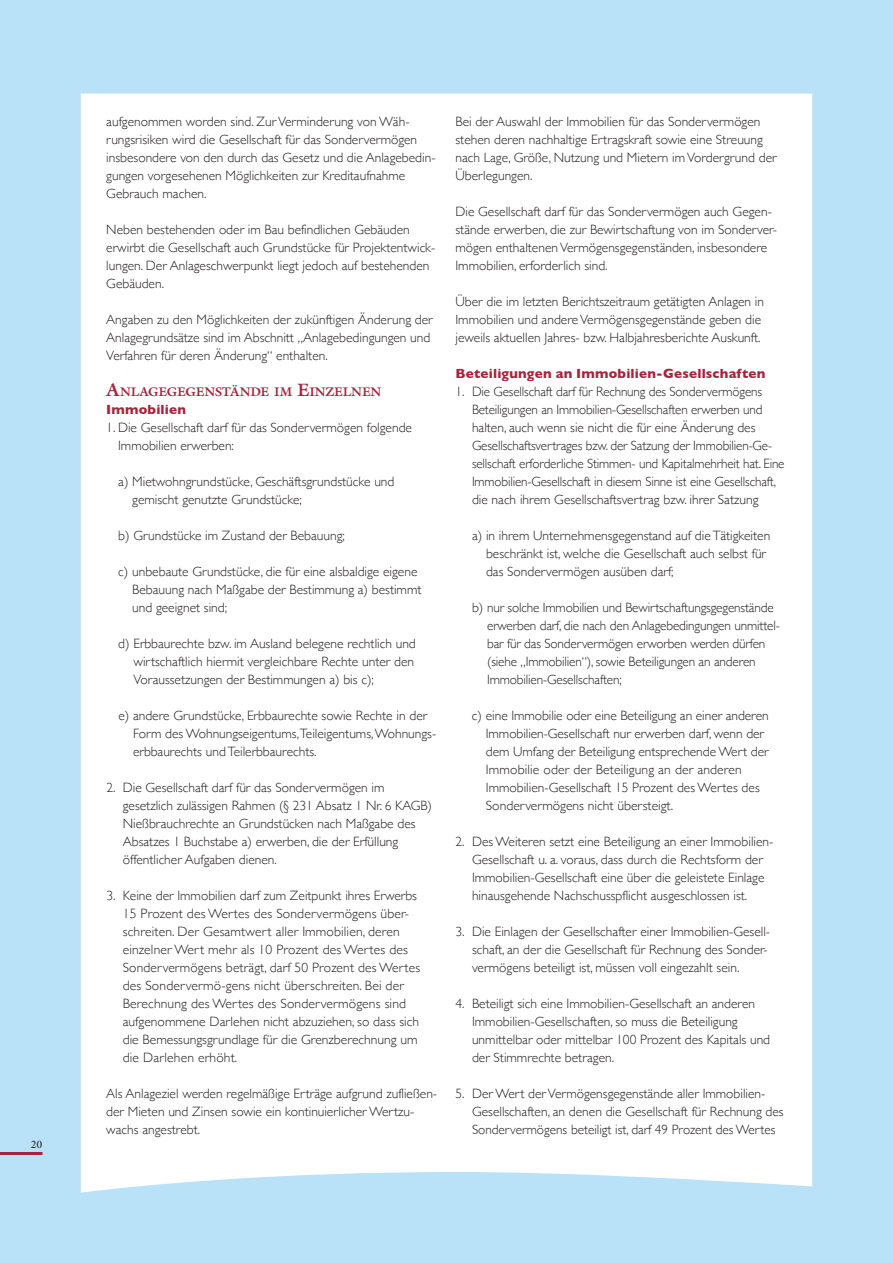
<style>
.page{position:relative;width:893px;height:1263px;background:#b9e1f7}
.page>*{position:absolute;margin:0;border:0;box-sizing:border-box;transform-origin:0 0}
.t1{font:300 13.5px/18px "Gill Sans";color:#231f20}
.t2{font:700 13.5px "Gill Sans";letter-spacing:.015em;color:#a9233d}
.t3{font:700 12.6px "Galliard";color:#a9233d}
.t4{font:10.5px "Galliard";color:#231f20}
.s1{font-size:18px}
</style>
<div class="page">
<div style="left:81px;top:94px;width:731px;height:1098px;background:#fff"></div>
<hr style="left:0;top:1152px;width:43px;height:3px;background:#a9233d">
<p class="t4" style="left:31px;top:1138px;width:13px">20</p>
<p class="t1" style="left:106px;top:112px;width:331px">aufgenommen worden sind. Zur Verminderung von Wäh&shy;rungsrisiken wird die Gesellschaft für das Sondervermögen insbesondere von den durch das Gesetz und die Anlagebedin&shy;gungen vorgesehenen Möglichkeiten zur Kreditaufnahme Gebrauch machen.</p>
<p class="t1" style="left:106px;top:220px;width:330px">Neben bestehenden oder im Bau befindlichen Gebäuden erwirbt die Gesellschaft auch Grundstücke für Projektentwick&shy;lungen. Der Anlageschwerpunkt liegt jedoch auf bestehenden Gebäuden.</p>
<p class="t1" style="left:106px;top:310px;width:328px">Angaben zu den Möglichkeiten der zukünftigen Änderung der<br>Anlagegrundsätze sind im Abschnitt „Anlagebedingungen und<br>Verfahren für deren Änderung“ enthalten.</p>
<p class="t3" style="left:106px;top:383px;width:24px"><span class="s1">A</span>NLAGEGEGENS</p>
<p class="t3" style="left:222px;top:383px;width:123px">TÄNDE IM <span class="s1">E</span>INZELNEN</p>
<p class="t2" style="left:106px;top:399px;width:81px">Immobilien</p>
<p class="t1" style="left:118px;top:418px;width:295px;text-indent:-12px">1. Die Gesellschaft darf für das Sondervermögen folgende<br>Immobilien erwerben:</p>
<p class="t1" style="left:132px;top:472px;width:264px;text-indent:-14px">a) Mietwohngrundstücke, Geschäftsgrundstücke und gemischt genutzte Grundstücke;</p>
<p class="t1" style="left:118px;top:526px;width:228px">b) Grundstücke im Zustand der Bebauung;</p>
<p class="t1" style="left:132px;top:562px;width:291px;text-indent:-14px">c) unbebaute Grundstücke, die für eine alsbaldige eigene<br>Bebauung nach Maßgabe der Bestimmung a) bestimmt und geeignet sind;</p>
<p class="t1" style="left:133px;top:634px;width:284px;text-indent:-15px">d) Erbbaurechte bzw. im Ausland belegene rechtlich und wirtschaftlich hiermit vergleichbare Rechte unter den<br>Voraussetzungen der Bestimmungen a) bis c);</p>
<p class="t1" style="left:133px;top:706px;width:305px;text-indent:-15px">e) andere Grundstücke, Erbbaurechte sowie Rechte in der<br>Form des Wohnungseigentums,Teileigentums, Wohnungs&shy;erbbaurechts und Teilerbbaurechts.</p>
<p class="t1" style="left:123px;top:778px;width:311px;text-indent:-17px">2. Die Gesellschaft darf für das Sondervermögen im gesetzlich zulässigen Rahmen (§ 231 Absatz 1 Nr. 6 KAGB)<br>Nießbrauchrechte an Grundstücken nach Maßgabe des Absatzes 1 Buchstabe a) erwerben, die der Erfüllung öffentlicher Aufgaben dienen.</p>
<p class="t1" style="left:123px;top:886px;width:299px;text-indent:-16px">3. Keine der Immobilien darf zum Zeitpunkt ihres Erwerbs 15 Prozent des Wertes des Sondervermögens über&shy;schreiten. Der Gesamtwert aller Immobilien, deren einzelner Wert mehr als 10 Prozent des Wertes des Sondervermögens beträgt, darf 50 Prozent des Wertes des Sondervermö-gens nicht überschreiten. Bei der Berechnung des Wertes des Sondervermögens sind aufgenommene Darlehen nicht abzuziehen, so dass sich die Bemessungsgrundlage für die Grenzberechnung um die Darlehen erhöht.</p>
<p class="t1" style="left:106px;top:1084px;width:332px">Als Anlageziel werden regelmäßige Erträge aufgrund zufließen&shy;der Mieten und Zinsen sowie ein kontinuierlicher Wertzu&shy;wachs angestrebt.</p>
<p class="t1" style="left:455px;top:112px;width:323px">Bei der Auswahl der Immobilien für das Sondervermögen stehen deren nachhaltige Ertragskraft sowie eine Streuung nach Lage, Größe, Nutzung und Mietern im Vordergrund der Überlegungen.</p>
<p class="t1" style="left:455px;top:202px;width:323px">Die Gesellschaft darf für das Sondervermögen auch Gegen&shy;stände erwerben, die zur Bewirtschaftung von im Sonderver&shy;mögen enthaltenen Vermögensgegenständen, insbesondere Immobilien, erforderlich sind.</p>
<p class="t1" style="left:455px;top:292px;width:310px">Über die im letzten Berichtszeitraum getätigten Anlagen in<br>Immobilien und andere Vermögensgegenstände geben die jeweils aktuellen Jahres- bzw. Halbjahresberichte Auskunft.</p>
<p class="t2" style="left:455px;top:363px;width:312px">Beteiligungen an Immobilien-Gesellschaften</p>
<p class="t1" style="left:472px;top:382px;width:314px;text-indent:-16px">1. Die Gesellschaft darf für Rechnung des Sondervermögens Beteiligungen an Immobilien-Gesellschaften erwerben und halten, auch wenn sie nicht die für eine Änderung des Gesellschaftsvertrages bzw. der Satzung der Immobilien-Ge&shy;sellschaft erforderliche Stimmen- und Kapitalmehrheit hat. Eine Immobilien-Gesellschaft in diesem Sinne ist eine Gesellschaft, die nach ihrem Gesellschaftsvertrag bzw. ihrer Satzung</p>
<p class="t1" style="left:486px;top:526px;width:286px;text-indent:-14px">a) in ihrem Unternehmensgegenstand auf die Tätigkeiten beschränkt ist, welche die Gesellschaft auch selbst für das Sondervermögen ausüben darf;</p>
<p class="t1" style="left:487px;top:598px;width:294px;text-indent:-15px">b) nur solche Immobilien und Bewirtschaftungsgegenstände erwerben darf, die nach den Anlagebedingungen unmittel&shy;bar für das Sondervermögen erworben werden dürfen (siehe „Immobilien“), sowie Beteiligungen an anderen Immobilien-Gesellschaften;</p>
<p class="t1" style="left:486px;top:706px;width:284px;text-indent:-14px">c) eine Immobilie oder eine Beteiligung an einer anderen Immobilien-Gesellschaft nur erwerben darf, wenn der dem Umfang der Beteiligung entsprechende Wert der Immobilie oder der Beteiligung an der anderen Immobilien-Gesellschaft 15 Prozent des Wertes des Sondervermögens nicht übersteigt.</p>
<p class="t1" style="left:472px;top:832px;width:303px;text-indent:-17px">2. Des Weiteren setzt eine Beteiligung an einer Immobilien-Gesellschaft u. a. voraus, dass durch die Rechtsform der Immobilien-Gesellschaft eine über die geleistete Einlage hinausgehende Nachschusspflicht ausgeschlossen ist.</p>
<p class="t1" style="left:472px;top:922px;width:300px;text-indent:-17px">3. Die Einlagen der Gesellschafter einer Immobilien-Gesell&shy;schaft, an der die Gesellschaft für Rechnung des Sonder&shy;vermögens beteiligt ist, müssen voll eingezahlt sein.</p>
<p class="t1" style="left:472px;top:994px;width:300px;text-indent:-17px">4. Beteiligt sich eine Immobilien-Gesellschaft an anderen Immobilien-Gesellschaften, so muss die Beteiligung unmittelbar oder mittelbar 100 Prozent des Kapitals und der Stimmrechte betragen.</p>
<p class="t1" style="left:472px;top:1084px;width:313px;text-indent:-16px">5. Der Wert der Vermögensgegenstände aller Immobilien-<br>Gesellschaften, an denen die Gesellschaft für Rechnung des<br>Sondervermögens beteiligt ist, darf 49 Prozent des Wertes</p>
</div>
